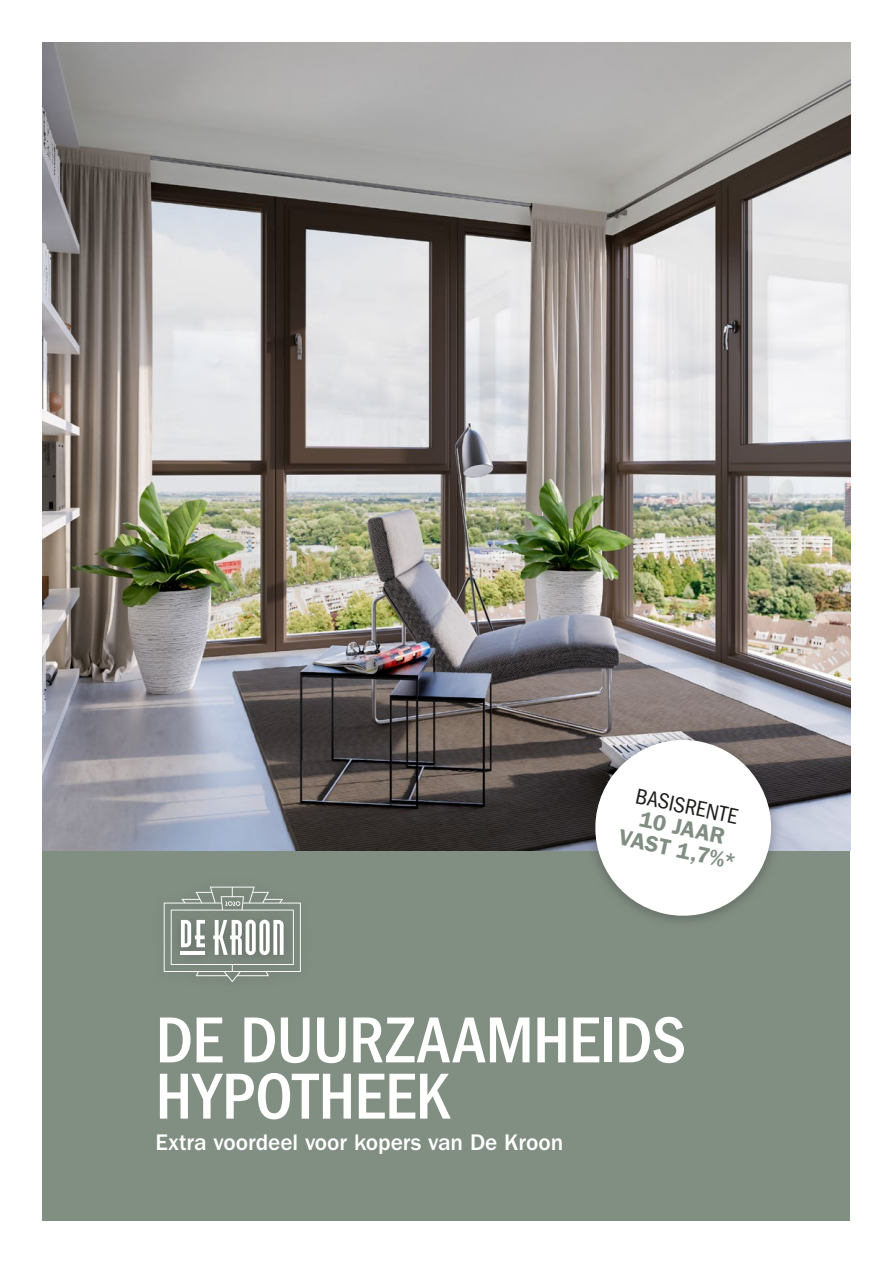
<style>
.page{position:relative;width:893px;height:1263px;background:#fff}
.page>*{position:absolute;margin:0;border:0;box-sizing:border-box;transform-origin:0 0}
.t1{font:500 condensed 67.2px/56.2px "ITC Franklin Gothic Std";letter-spacing:-.005em;color:#fff}
.t2{font:500 23.4px "ITC Franklin Gothic Std";letter-spacing:-.005em;color:#fff}
.t3{font:600 22.5px/22.2px "ITC Franklin Gothic Std";color:#818e82;text-align:center}
.t4{font:condensed 22.5px "ITC Franklin Gothic Std";color:#1d1d1b}
</style>
<div class="page">
<div style="left:43px;top:798px;width:807px;height:422px;background:#818e82"></div>
<img style="left:43px;top:43px;width:807px;height:807px">
<div style="left:583px;top:729px;width:200px;height:201px;background:#1d1d1b;opacity:.35"></div>
<svg style="left:587px;top:732px;width:192px;height:192px"></svg>
<svg style="left:164px;top:887px;width:137px;height:95px"></svg>
<p class="t4" style="left:639px;top:783px;width:105px;rotate:12deg">BASISRENTE</p>
<p class="t3" style="left:626px;top:804px;width:121px;rotate:12deg">10 JAAR<br>VAST 1,7%*</p>
<h1 class="t1" style="left:156px;top:1012px;width:532px">DE DUURZAAMHEIDS<br>HYPOTHEEK</h1>
<p class="t2" style="left:156px;top:1129px;width:409px">Extra voordeel voor kopers van De Kroon</p>
</div>
